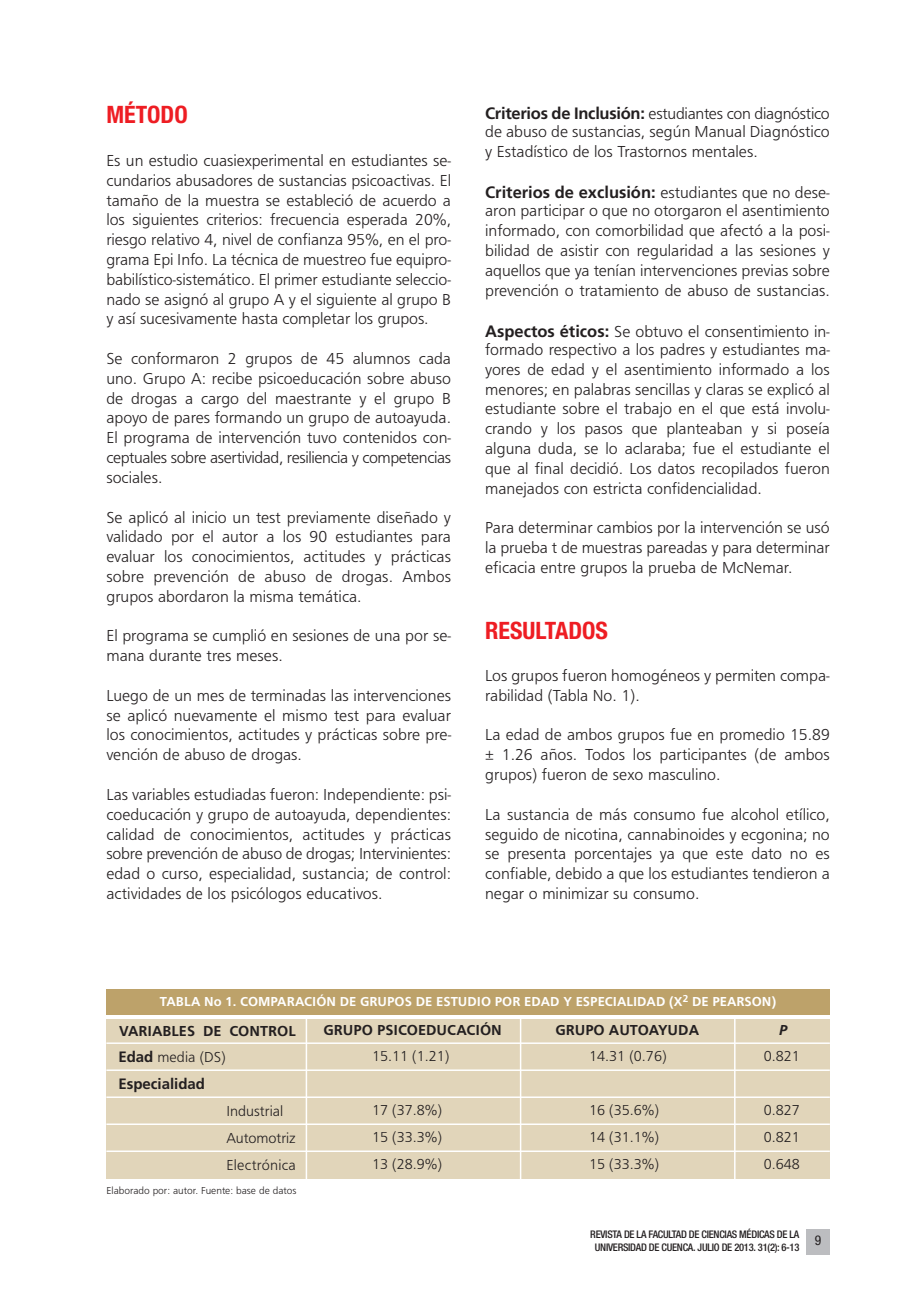
<style>
.page{position:relative;width:915px;height:1306px;background:#fff}
.page>*{position:absolute;margin:0;border:0;box-sizing:border-box;transform-origin:0 0}
.t1{font:700 condensed 24px "Helvetica Neue LT Std";color:#ee1d23}
.t2{font:16.5px/19.8px "Frugal Sans Light DTC";color:#231f20;text-align:justify}
.t3{font:700 16.5px "Frutiger";color:#231f20}
.t4{font:15px/27px "Frugal Sans Light DTC";color:#231f20;text-align:justify}
.t5{font:15px "Frugal Sans Bold DTC";color:#231f20}
.t6{font:700 15px "Frutiger";color:#231f20}
.t7{font:15px "Frugal Sans Bold Italic DTC";color:#231f20}
.t8{font:13.5px "Frugal Sans Bold DTC";color:#fff}
.t9{font:500 condensed 10.5px/12.6px "Helvetica Neue LT Std";letter-spacing:-.025em;color:#231f20}
.t10{font:10.5px "Frugal Sans Light DTC";color:#231f20}
.s1{font-family:"Frutiger";font-weight:700}
.s2{font-family:"Frugal Sans Light DTC";font-weight:400}
</style>
<div class="page">
<div style="left:805px;top:1228px;width:24px;height:26px;background:#bcbdc0"></div>
<div style="left:106px;top:1018px;width:723px;height:160px;background:#e1d5ba"></div>
<div style="left:106px;top:989px;width:723px;height:25px;background:#bda26a"></div>
<hr style="left:106px;top:1042px;width:723px;height:1px;background:#fff">
<hr style="left:106px;top:1069px;width:723px;height:1px;background:#fff">
<hr style="left:106px;top:1096px;width:723px;height:1px;background:#fff">
<hr style="left:106px;top:1123px;width:723px;height:1px;background:#fff">
<hr style="left:106px;top:1150px;width:723px;height:1px;background:#fff">
<hr style="left:305px;top:1015px;width:2px;height:175px;background:#fff">
<hr style="left:519px;top:1015px;width:2px;height:175px;background:#fff">
<hr style="left:733px;top:1015px;width:2px;height:175px;background:#fff">
<h1 class="t1" style="left:106px;top:106px;width:83px">MÉTODO</h1>
<p class="t2" style="left:106px;top:150px;width:346px">Es un estudio cuasiexperimental en estudiantes se&shy;cundarios abusadores de sustancias psicoactivas. El tamaño de la muestra se estableció de acuerdo a los siguientes criterios: frecuencia esperada 20%, riesgo relativo 4, nivel de confianza 95%, en el pro&shy;grama Epi Info. La técnica de muestreo fue equipro&shy;babilístico-sistemático. El primer estudiante seleccio&shy;nado se asignó al grupo A y el siguiente al grupo B y así sucesivamente hasta completar los grupos.</p>
<p class="t2" style="left:106px;top:348px;width:346px">Se conformaron 2 grupos de 45 alumnos cada uno. Grupo A: recibe psicoeducación sobre abuso de drogas a cargo del maestrante y el grupo B apoyo de pares formando un grupo de autoayuda.<br>El programa de intervención tuvo contenidos con&shy;ceptuales sobre asertividad, resiliencia y competencias sociales.</p>
<p class="t2" style="left:106px;top:507px;width:346px">Se aplicó al inicio un test previamente diseñado y validado por el autor a los 90 estudiantes para evaluar los conocimientos, actitudes y prácticas sobre prevención de abuso de drogas. Ambos grupos abordaron la misma temática.</p>
<p class="t2" style="left:106px;top:625px;width:346px">El programa se cumplió en sesiones de una por se&shy;mana durante tres meses.</p>
<p class="t2" style="left:106px;top:685px;width:346px">Luego de un mes de terminadas las intervenciones se aplicó nuevamente el mismo test para evaluar los conocimientos, actitudes y prácticas sobre pre&shy;vención de abuso de drogas.</p>
<p class="t2" style="left:106px;top:784px;width:346px">Las variables estudiadas fueron: Independiente: psi&shy;coeducación y grupo de autoayuda, dependientes: calidad de conocimientos, actitudes y prácticas sobre prevención de abuso de drogas; Intervinientes: edad o curso, especialidad, sustancia; de control: actividades de los psicólogos educativos.</p>
<p class="t2" style="left:485px;top:103px;width:346px;line-height:19px"><span class="s1">Criterios de Inclusión:</span> estudiantes con diagnóstico de abuso de sustancias, según Manual Diagnóstico y Estadístico de los Trastornos mentales.</p>
<p class="t3" style="left:485px;top:185px;width:346px">Criterios de exclusión: <span class="s2">estudiantes que no dese-</span></p>
<p class="t2" style="left:485px;top:201px;width:346px">aron participar o que no otorgaron el asentimiento informado, con comorbilidad que afectó a la posi&shy;bilidad de asistir con regularidad a las sesiones y aquellos que ya tenían intervenciones previas sobre prevención o tratamiento de abuso de sustancias.</p>
<p class="t2" style="left:485px;top:321px;width:346px"><span class="s1">Aspectos éticos:</span> Se obtuvo el consentimiento in&shy;formado respectivo a los padres y estudiantes ma&shy;yores de edad y el asentimiento informado a los menores; en palabras sencillas y claras se explicó al estudiante sobre el trabajo en el que está involu&shy;crando y los pasos que planteaban y si poseía alguna duda, se lo aclaraba; fue el estudiante el que al final decidió. Los datos recopilados fueron manejados con estricta confidencialidad.</p>
<p class="t2" style="left:485px;top:517px;width:346px">Para determinar cambios por la intervención se usó la prueba t de muestras pareadas y para determinar eficacia entre grupos la prueba de McNemar.</p>
<h1 class="t1" style="left:485px;top:621px;width:124px">RESULTADOS</h1>
<p class="t2" style="left:485px;top:665px;width:346px">Los grupos fueron homogéneos y permiten compa&shy;rabilidad (Tabla No. 1).</p>
<p class="t2" style="left:485px;top:724px;width:346px">La edad de ambos grupos fue en promedio 15.89 ± 1.26 años. Todos los participantes (de ambos grupos) fueron de sexo masculino.</p>
<p class="t2" style="left:485px;top:804px;width:346px">La sustancia de más consumo fue alcohol etílico, seguido de nicotina, cannabinoides y ecgonina; no se presenta porcentajes ya que este dato no es confiable, debido a que los estudiantes tendieron a negar o minimizar su consumo.</p>
<p class="t8" style="left:160px;top:993px;width:617px">TABLA No 1. COMPARACIÓN DE GRUPOS DE ESTUDIO POR EDAD Y ESPECIALIDAD (X<sup>2</sup> DE PEARSON)</p>
<p class="t5" style="left:119px;top:1022px;width:178px">VARIABLES DE CONTROL</p>
<p class="t5" style="left:323px;top:1021px;width:180px">GRUPO PSICOEDUCACIÓN</p>
<p class="t5" style="left:555px;top:1021px;width:145px">GRUPO AUTOAYUDA</p>
<p class="t7" style="left:778px;top:1021px;width:10px">P</p>
<p class="t4" style="left:118px;top:1043px;width:109px"><span class="s1">Edad</span> media (DS)</p>
<p class="t6" style="left:118px;top:1077px;width:88px">Especialidad</p>
<p class="t4" style="left:226px;top:1097px;width:71px;text-align:left">Industrial<br>Automotriz<br>Electrónica</p>
<p class="t10" style="left:106px;top:1184px;width:191px">Elaborado por: autor. Fuente: base de datos</p>
<p class="t4" style="left:372px;top:1042px;width:79px">15.11 (1.21)</p>
<p class="t4" style="left:372px;top:1096px;width:72px">17 (37.8%)<br>15 (33.3%)<br>13 (28.9%)</p>
<p class="t4" style="left:589px;top:1042px;width:79px">14.31 (0.76)</p>
<p class="t4" style="left:589px;top:1096px;width:72px">16 (35.6%)<br>14 (31.1%)<br>15 (33.3%)</p>
<p class="t4" style="left:763px;top:1042px;width:38px">0.821</p>
<p class="t4" style="left:763px;top:1096px;width:38px">0.827<br>0.821<br>0.648</p>
<p class="t9" style="left:594px;top:1228px;width:228px;text-indent:-5px">REVISTA DE LA FACULTAD DE CIENCIAS MÉDICAS DE LA<br>UNIVERSIDAD DE CUENCA. JULIO DE 2013. 31(2): 6-13 <sup>9</sup></p>
</div>
